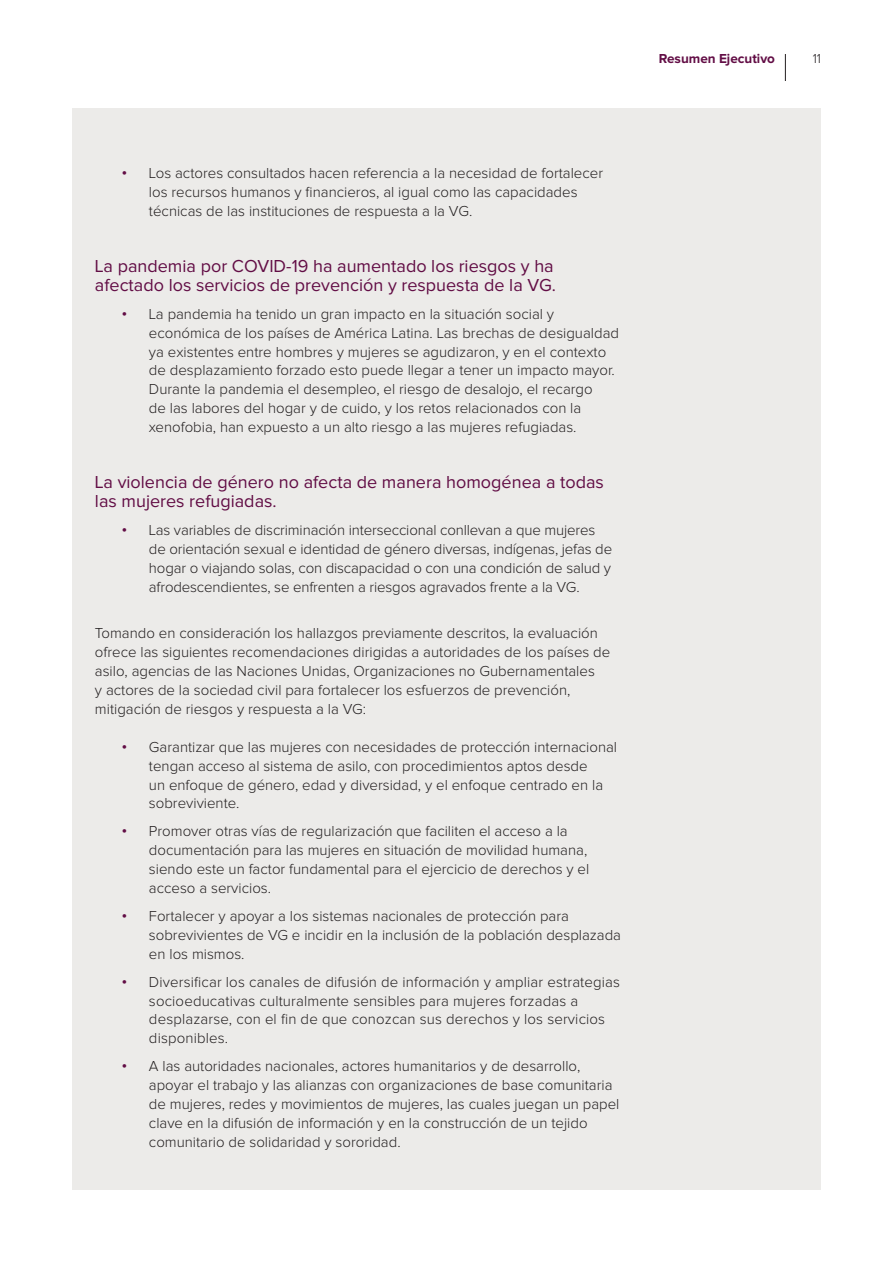
<style>
.page{position:relative;width:893px;height:1263px;background:#fff}
.page>*{position:absolute;margin:0;border:0;box-sizing:border-box;transform-origin:0 0}
.t1{font:18px/18.9px "Proxima Nova";color:#620d45}
.t2{font:300 15px/18.9px "Proxima Nova";color:#231f20}
.t3{font:700 13.5px "Proxima Nova";color:#620d45}
.t4{font:300 13.5px "Proxima Nova";color:#231f20}
</style>
<div class="page">
<svg style="left:785px;top:54px;width:1px;height:27px"></svg>
<div style="left:72px;top:108px;width:749px;height:1081px;background:#ecebe9"></div>
<p class="t3" style="left:659px;top:53px;width:118px">Resumen Ejecutivo</p>
<p class="t4" style="left:813px;top:53px;width:10px">11</p>
<p class="t2" style="left:149px;top:165px;width:456px">Los actores consultados hacen referencia a la necesidad de fortalecer los recursos humanos y financieros, al igual como las capacidades técnicas de las instituciones de respuesta a la VG.</p>
<p class="t1" style="left:95px;top:257px;width:462px">La pandemia por COVID-19 ha aumentado los riesgos y ha afectado los servicios de prevención y respuesta de la VG.</p>
<p class="t2" style="left:149px;top:305px;width:472px">La pandemia ha tenido un gran impacto en la situación social y económica de los países de América Latina. Las brechas de desigualdad ya existentes entre hombres y mujeres se agudizaron, y en el contexto de desplazamiento forzado esto puede llegar a tener un impacto mayor.<br>Durante la pandemia el desempleo, el riesgo de desalojo, el recargo<br>de las labores del hogar y de cuido, y los retos relacionados con la xenofobia, han expuesto a un alto riesgo a las mujeres refugiadas.</p>
<p class="t1" style="left:95px;top:473px;width:510px">La violencia de género no afecta de manera homogénea a todas las mujeres refugiadas.</p>
<p class="t2" style="left:149px;top:521px;width:465px">Las variables de discriminación interseccional conllevan a que mujeres de orientación sexual e identidad de género diversas, indígenas, jefas de hogar o viajando solas, con discapacidad o con una condición de salud y afrodescendientes, se enfrenten a riesgos agravados frente a la VG.</p>
<p class="t2" style="left:95px;top:624px;width:517px">Tomando en consideración los hallazgos previamente descritos, la evaluación ofrece las siguientes recomendaciones dirigidas a autoridades de los países de asilo, agencias de las Naciones Unidas, Organizaciones no Gubernamentales<br>y actores de la sociedad civil para fortalecer los esfuerzos de prevención, mitigación de riesgos y respuesta a la VG:</p>
<p class="t2" style="left:149px;top:738px;width:470px">Garantizar que las mujeres con necesidades de protección internacional tengan acceso al sistema de asilo, con procedimientos aptos desde<br>un enfoque de género, edad y diversidad, y el enfoque centrado en la sobreviviente.</p>
<p class="t2" style="left:149px;top:822px;width:442px">Promover otras vías de regularización que faciliten el acceso a la documentación para las mujeres en situación de movilidad humana, siendo este un factor fundamental para el ejercicio de derechos y el acceso a servicios.</p>
<p class="t2" style="left:149px;top:907px;width:474px">Fortalecer y apoyar a los sistemas nacionales de protección para sobrevivientes de VG e incidir en la inclusión de la población desplazada en los mismos.</p>
<p class="t2" style="left:149px;top:973px;width:473px">Diversificar los canales de difusión de información y ampliar estrategias socioeducativas culturalmente sensibles para mujeres forzadas a desplazarse, con el fin de que conozcan sus derechos y los servicios disponibles.</p>
<p class="t2" style="left:149px;top:1057px;width:472px">A las autoridades nacionales, actores humanitarios y de desarrollo, apoyar el trabajo y las alianzas con organizaciones de base comunitaria de mujeres, redes y movimientos de mujeres, las cuales juegan un papel clave en la difusión de información y en la construcción de un tejido comunitario de solidaridad y sororidad.</p>
</div>
